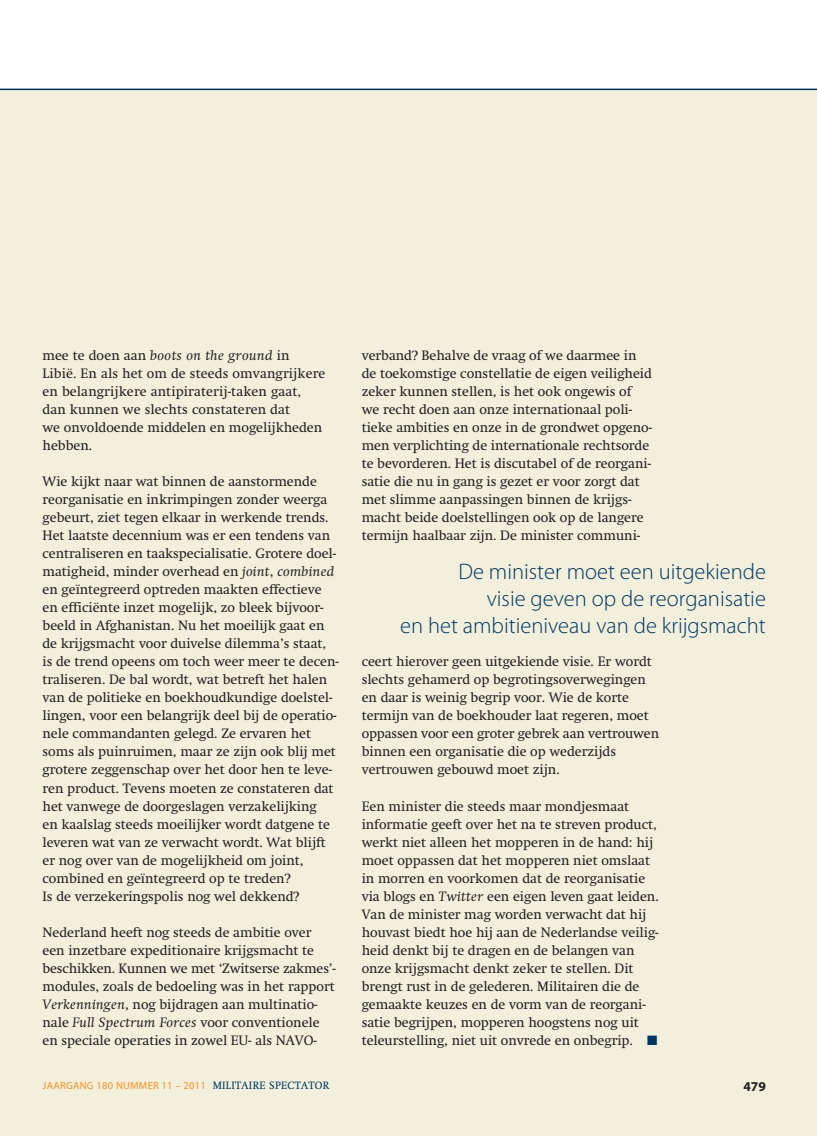
<style>
.page{position:relative;width:817px;height:1136px;background:#fff}
.page>*{position:absolute;margin:0;border:0;box-sizing:border-box;transform-origin:0 0}
.t1{font:300 22.5px/27px "Myriad Pro";color:#003562;text-align:right}
.t2{font:13.5px/18px "Swift";color:#231f20}
.t3{font:700 13.5px "Myriad Pro";color:#231f20}
.t4{font:10.5px "Myriad Pro";letter-spacing:.025em;color:#f7901e}
.s1{font-style:italic}
.s2{color:#003562}
.s3{font-family:"Swift";color:#003562}
</style>
<div class="page">
<div style="left:0;top:89px;width:816px;height:1046px;background:#f2f0dc"></div>
<hr style="left:0;top:89px;width:816px;height:1px;background:#003562">
<p class="t2" style="left:43px;top:348px;width:284px">mee te doen aan <span class="s1">boots on the ground</span> in Libië. En als het om de steeds omvangrijkere en belangrijkere antipiraterij-taken gaat, dan kunnen we slechts constateren dat<br>we onvoldoende middelen en mogelijkheden hebben.</p>
<p class="t2" style="left:43px;top:474px;width:298px">Wie kijkt naar wat binnen de aanstormende reorganisatie en inkrimpingen zonder weerga gebeurt, ziet tegen elkaar in werkende trends.<br>Het laatste decennium was er een tendens van centraliseren en taakspecialisatie. Grotere doel&shy;matigheid, minder overhead en <span class="s1">joint</span>, <span class="s1">combined </span>en geïntegreerd optreden maakten effectieve en efficiënte inzet mogelijk, zo bleek bijvoor&shy;beeld in Afghanistan. Nu het moeilijk gaat en de krijgsmacht voor duivelse dilemma’s staat, is de trend opeens om toch weer meer te decen&shy;traliseren. De bal wordt, wat betreft het halen van de politieke en boekhoudkundige doelstel&shy;lingen, voor een belangrijk deel bij de operatio&shy;nele commandanten gelegd. Ze ervaren het soms als puinruimen, maar ze zijn ook blij met grotere zeggenschap over het door hen te leve&shy;ren product. Tevens moeten ze constateren dat het vanwege de doorgeslagen verzakelijking<br>en kaalslag steeds moeilijker wordt datgene te leveren wat van ze verwacht wordt. Wat blijft er nog over van de mogelijkheid om joint, combined en geïntegreerd op te treden?<br>Is de verzekeringspolis nog wel dekkend?</p>
<p class="t2" style="left:43px;top:924px;width:295px">Nederland heeft nog steeds de ambitie over een inzetbare expeditionaire krijgsmacht te beschikken. Kunnen we met ‘Zwitserse zakmes’- modules, zoals de bedoeling was in het rapport <span class="s1">Verkenningen</span>, nog bijdragen aan multinatio&shy;nale <span class="s1">Full Spectrum Forces</span> voor conventionele en speciale operaties in zowel EU- als NAVO-</p>
<p class="t2" style="left:361px;top:348px;width:292px">verband? Behalve de vraag of we daarmee in de toekomstige constellatie de eigen veiligheid zeker kunnen stellen, is het ook ongewis of we recht doen aan onze internationaal poli&shy;tieke ambities en onze in de grondwet opgeno&shy;men verplichting de internationale rechtsorde te bevorderen. Het is discutabel of de reorgani&shy;satie die nu in gang is gezet er voor zorgt dat met slimme aanpassingen binnen de krijgs&shy;macht beide doelstellingen ook op de langere termijn haalbaar zijn. De minister communi-</p>
<h1 class="t1" style="left:400px;top:559px;width:367px">De minister moet een uitgekiende<br>visie geven op de reorganisatie<br>en het ambitieniveau van de krijgsmacht</h1>
<p class="t2" style="left:361px;top:654px;width:299px">ceert hierover geen uitgekiende visie. Er wordt slechts gehamerd op begrotingsoverwegingen en daar is weinig begrip voor. Wie de korte termijn van de boekhouder laat regeren, moet oppassen voor een groter gebrek aan vertrouwen binnen een organisatie die op wederzijds vertrouwen gebouwd moet zijn.</p>
<p class="t2" style="left:361px;top:798px;width:298px">Een minister die steeds maar mondjesmaat informatie geeft over het na te streven product, werkt niet alleen het mopperen in de hand: hij moet oppassen dat het mopperen niet omslaat in morren en voorkomen dat de reorganisatie via blogs en <span class="s1">Twitter</span> een eigen leven gaat leiden.<br>Van de minister mag worden verwacht dat hij houvast biedt hoe hij aan de Nederlandse veilig&shy;heid denkt bij te dragen en de belangen van onze krijgsmacht denkt zeker te stellen. Dit brengt rust in de gelederen. Militairen die de gemaakte keuzes en de vorm van de reorgani&shy;satie begrijpen, mopperen hoogstens nog uit teleurstelling, niet uit onvrede en onbegrip. <span class="s2">■</span></p>
<p class="t4" style="left:43px;top:1078px;width:288px">JAARGANG 180 NUMMER 11 – 2011 <span class="s3">MILITAIRE SPECTATOR</span></p>
<p class="t3" style="left:743px;top:1081px;width:24px">479</p>
</div>
